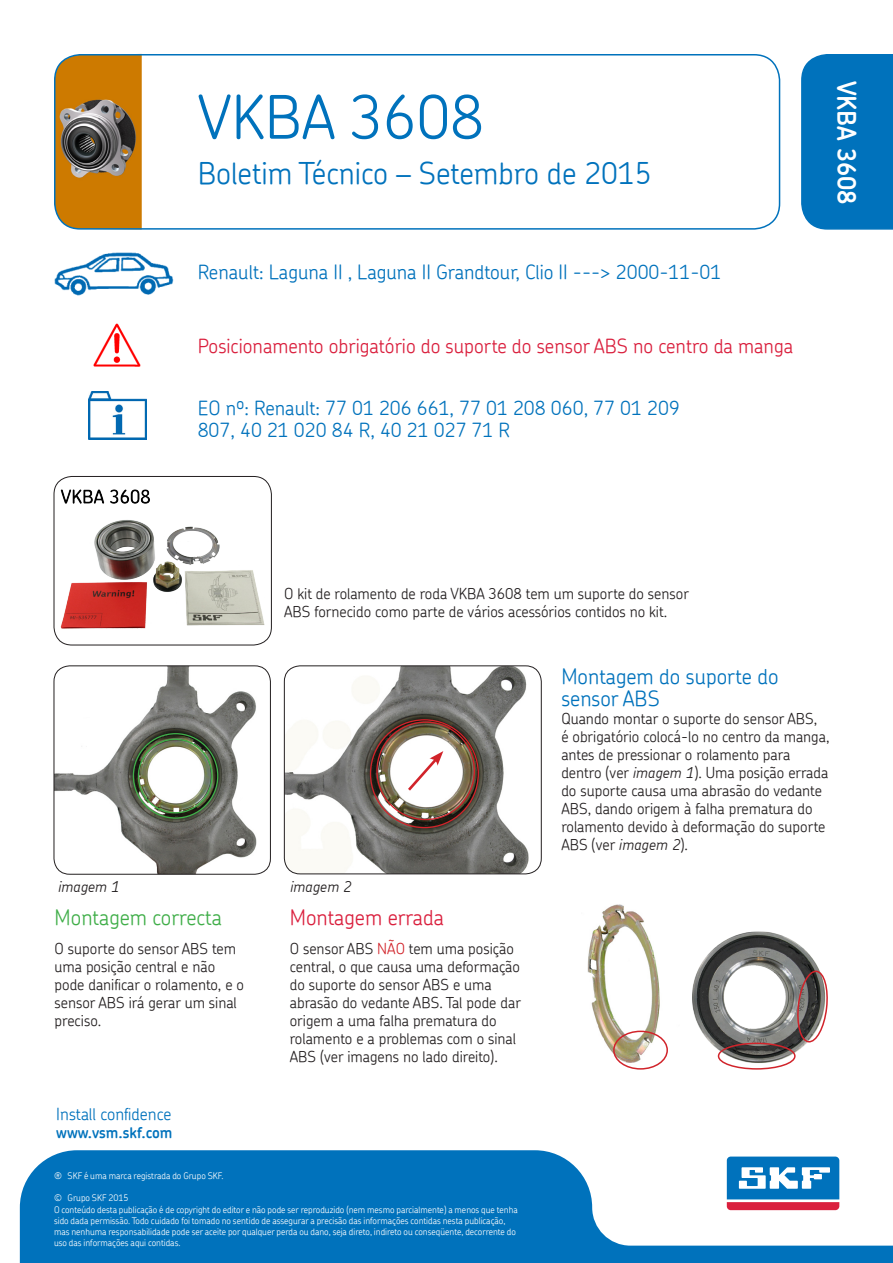
<style>
.page{position:relative;width:893px;height:1263px;background:#fff}
.page>*{position:absolute;margin:0;border:0;box-sizing:border-box;transform-origin:0 0}
.aa_title{font:300 60px "SKF Chevin";color:#0072bc}
.ab_subtitle{font:300 30px "SKF Chevin";color:#0072bc}
.ac_code_side{font:600 25.5px "SKF Chevin";color:#fff}
.ag_blue_head{font:300 21px/22.5px "SKF Chevin";color:#0072bc}
.ai_green_head{font:300 21px "SKF Chevin";color:#40ae49}
.aj_red_head{font:300 21px "SKF Chevin";color:#da1f3d}
.ad_blue{font:300 19.5px/22.5px "SKF Chevin";color:#0072bc}
.ae_red{font:300 19.5px "SKF Chevin";color:#da1f3d}
.t1{font:300 16.5px "SKF Chevin";color:#0072bc}
.af_body{font:300 15px/18px "SKF Chevin";color:#231f20}
.t2{font:600 15px "SKF Chevin";color:#0072bc}
.ah_italic{font:italic 300 15px "SKF Chevin";color:#231f20}
.t3{font:300 9px/11.2px "SKF Chevin";color:#fff}
.s1{color:#d1232a}
.s2{font-style:italic}
</style>
<div class="page">
<img style="left:55px;top:54px;width:87px;height:175px">
<div style="left:54px;top:54px;width:726px;height:176px;border:2px solid #0072bc;border-radius:26px"></div>
<img style="left:54px;top:253px;width:119px;height:43px">
<img style="left:93px;top:323px;width:48px;height:44px">
<img style="left:88px;top:392px;width:59px;height:47px">
<div style="left:801px;top:54px;width:92px;height:176px;background:#0072bc"></div>
<img style="left:54px;top:487px;width:217px;height:158px">
<div style="left:54px;top:476px;width:218px;height:169px;border:1px solid #231f20;border-radius:18px"></div>
<img style="left:54px;top:666px;width:216px;height:208px">
<div style="left:54px;top:666px;width:217px;height:208px;border:1px solid #231f20;border-radius:16px"></div>
<img style="left:284px;top:666px;width:257px;height:208px">
<div style="left:284px;top:666px;width:257px;height:208px;border:1px solid #231f20;border-radius:16px"></div>
<svg style="left:405px;top:751px;width:38px;height:42px"></svg>
<div style="left:138px;top:739px;width:75px;height:74px;border:1px solid #40ae49;border-radius:50%"></div>
<img style="left:587px;top:904px;width:81px;height:164px">
<div style="left:613px;top:1030px;width:55px;height:39px;border:2px solid #d1232a;border-radius:50%"></div>
<img style="left:692px;top:931px;width:127px;height:137px">
<svg style="left:796px;top:969px;width:32px;height:75px;background:#827271"></svg>
<div style="left:718px;top:1042px;width:78px;height:27px;border:2px solid #d1232a;border-radius:50%"></div>
<svg style="left:20px;top:1150px;width:873px;height:113px;fill:#0072bc"></svg>
<svg style="left:724px;top:1154px;width:118px;height:59px"></svg>
<svg style="left:727px;top:1156px;width:112px;height:54px"></svg>
<p class="aa_title" style="left:198px;top:78px;width:288px">VKBA 3608</p>
<p class="ab_subtitle" style="left:198px;top:154px;width:455px">Boletim Técnico – Setembro de 2015</p>
<p class="ad_blue" style="left:198px;top:260px;width:525px">Renault: Laguna II , Laguna II Grandtour, Clio II ---&gt; 2000-11-01</p>
<p class="ae_red" style="left:198px;top:333px;width:597px">Posicionamento obrigatório do suporte do sensor ABS no centro da manga</p>
<p class="ad_blue" style="left:198px;top:396px;width:484px">EO nº: Renault: 77 01 206 661, 77 01 208 060, 77 01 209<br>807, 40 21 020 84 R, 40 21 027 71 R</p>
<p class="ac_code_side" style="left:863px;top:81px;width:126px;rotate:90deg">VKBA 3608</p>
<p class="af_body" style="left:284px;top:584px;width:406px">O kit de rolamento de roda VKBA 3608 tem um suporte do sensor<br>ABS fornecido como parte de vários acessórios contidos no kit.</p>
<p class="ah_italic" style="left:58px;top:877px;width:63px">imagem 1</p>
<p class="ah_italic" style="left:290px;top:877px;width:63px">imagem 2</p>
<p class="aj_red_head" style="left:290px;top:904px;width:156px">Montagem errada</p>
<p class="af_body" style="left:290px;top:939px;width:233px">O sensor ABS <span class="s1">NÃO</span> tem uma posição central, o que causa uma deformação do suporte do sensor ABS e uma abrasão do vedante ABS. Tal pode dar origem a uma falha prematura do rolamento e a problemas com o sinal<br>ABS (ver imagens no lado direito).</p>
<p class="ai_green_head" style="left:55px;top:904px;width:169px">Montagem correcta</p>
<p class="af_body" style="left:55px;top:939px;width:191px">O suporte do sensor ABS tem uma posição central e não pode danificar o rolamento, e o sensor ABS irá gerar um sinal preciso.</p>
<p class="t1" style="left:56px;top:1103px;width:117px">Install confidence</p>
<p class="t2" style="left:56px;top:1123px;width:118px">www.vsm.skf.com</p>
<p class="t3" style="left:54px;top:1170px;width:171px">® SKF é uma marca registrada do Grupo SKF.</p>
<p class="t3" style="left:54px;top:1192px;width:76px">© Grupo SKF 2015</p>
<p class="t3" style="left:54px;top:1204px;width:465px">O conteúdo desta publicação é de copyright do editor e não pode ser reproduzido (nem mesmo parcialmente) a menos que tenha sido dada permissão. Todo cuidado foi tomado no sentido de assegurar a precisão das informações contidas nesta publicação, mas nenhuma responsabilidade pode ser aceite por qualquer perda ou dano, seja direto, indireto ou conseqüente, decorrente do uso das informações aqui contidas.</p>
<p class="ag_blue_head" style="left:561px;top:665px;width:219px">Montagem do suporte do sensor ABS</p>
<p class="af_body" style="left:561px;top:710px;width:270px">Quando montar o suporte do sensor ABS,<br>é obrigatório colocá-lo no centro da manga, antes de pressionar o rolamento para dentro (ver <span class="s2">imagem 1</span>). Uma posição errada do suporte causa uma abrasão do vedante ABS, dando origem à falha prematura do rolamento devido à deformação do suporte ABS (ver <span class="s2">imagem 2</span>).</p>
</div>
